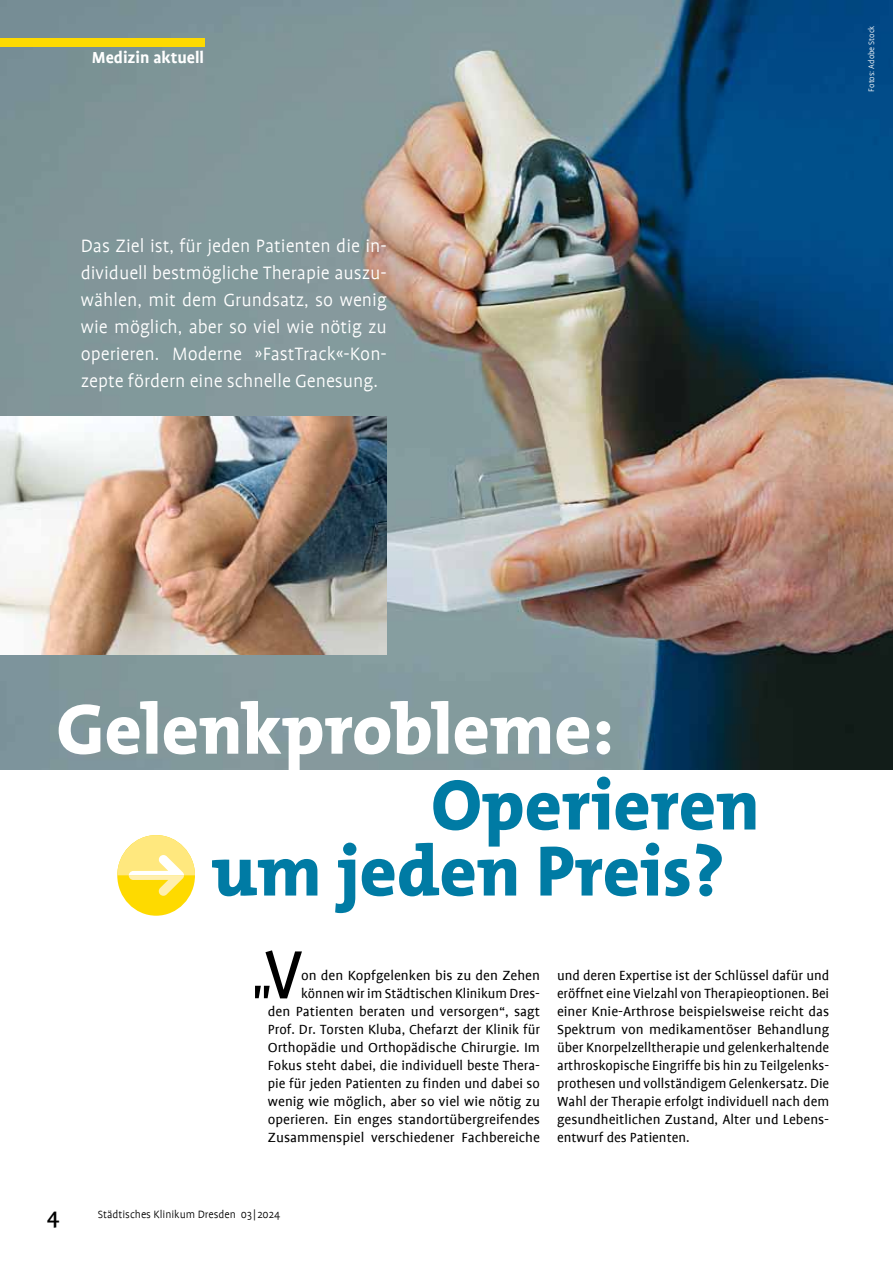
<style>
.page{position:relative;width:893px;height:1263px;background:#fff}
.page>*{position:absolute;margin:0;border:0;box-sizing:border-box;transform-origin:0 0}
.t1{font:78px "Profile";color:#000}
.t2{font:800 72px/66px "The Mix B8";color:#007ba4}
.t3{font:800 72px "The Mix B8";color:#fff}
.t4{font:500 24px "Profile";color:#000}
.t5{font:300 20.25px/27px "Profile";color:#fff;text-align:justify}
.t6{font:700 18px "Profile";color:#fff}
.t7{font:15px/18px "Profile";color:#000;text-align:right}
.t8{font:300 12px "Profile";color:#000}
.t9{font:300 9px "Profile";color:#fff}
</style>
<div class="page">
<img style="left:0;top:0;width:893px;height:770px">
<img style="left:0;top:417px;width:387px;height:238px">
<div style="left:0;top:38px;width:204px;height:9px;background:#feda00"></div>
<div style="left:117px;top:835px;width:78px;height:81px;background:#feda00;border-radius:50%"></div>
<svg style="left:117px;top:835px;width:78px;height:61px"></svg>
<p class="t6" style="left:92px;top:48px;width:114px">Medizin aktuell</p>
<h3 class="t5" style="left:81px;top:232px;width:308px">Das Ziel ist, für jeden Patienten die in&shy;dividuell bestmögliche Therapie auszu&shy;wählen, mit dem Grundsatz, so wenig wie möglich, aber so viel wie nötig zu operieren. Moderne »FastTrack«-Kon&shy;zepte fördern eine schnelle Genesung.</h3>
<p class="t9" style="left:867px;top:92px;width:68px;rotate:-90deg">Fotos: Adobe Stock</p>
<h2 class="t3" style="left:56px;top:691px;width:559px">Gelenkprobleme:</h2>
<h2 class="t2" style="left:211px;top:774px;width:550px;text-indent:220px">Operieren um jeden Preis?</h2>
<h1 class="t1" style="left:252px;top:934px;width:53px">V<sub>"</sub></h1>
<p class="t7" style="left:268px;top:966px;width:274px">on den Kopfgelenken bis zu den Zehen können wir im Städtischen Klinikum Dres-<br>den Patienten beraten und versorgen“, sagt Prof. Dr. Torsten Kluba, Chefarzt der Klinik für Orthopädie und Orthopädische Chirurgie. Im Fokus steht dabei, die individuell beste Thera&shy;pie für jeden Patienten zu finden und dabei so wenig wie möglich, aber so viel wie nötig zu operieren. Ein enges standortübergreifendes Zusammenspiel verschiedener Fachbereiche</p>
<p class="t7" style="left:557px;top:966px;width:274px;text-align:justify">und deren Expertise ist der Schlüssel dafür und eröffnet eine Vielzahl von Therapieoptionen. Bei einer Knie-Arthrose beispielsweise reicht das Spektrum von medikamentöser Behandlung über Knorpelzelltherapie und gelenkerhaltende arthroskopische Eingriffe bis hin zu Teilgelenks&shy;prothesen und vollständigem Gelenkersatz. Die Wahl der Therapie erfolgt individuell nach dem gesundheitlichen Zustand, Alter und Lebens&shy;entwurf des Patienten.</p>
<h3 class="t4" style="left:47px;top:1204px;width:14px">4</h3>
<p class="t8" style="left:98px;top:1208px;width:184px">Städtisches Klinikum Dresden 03|2024</p>
</div>
